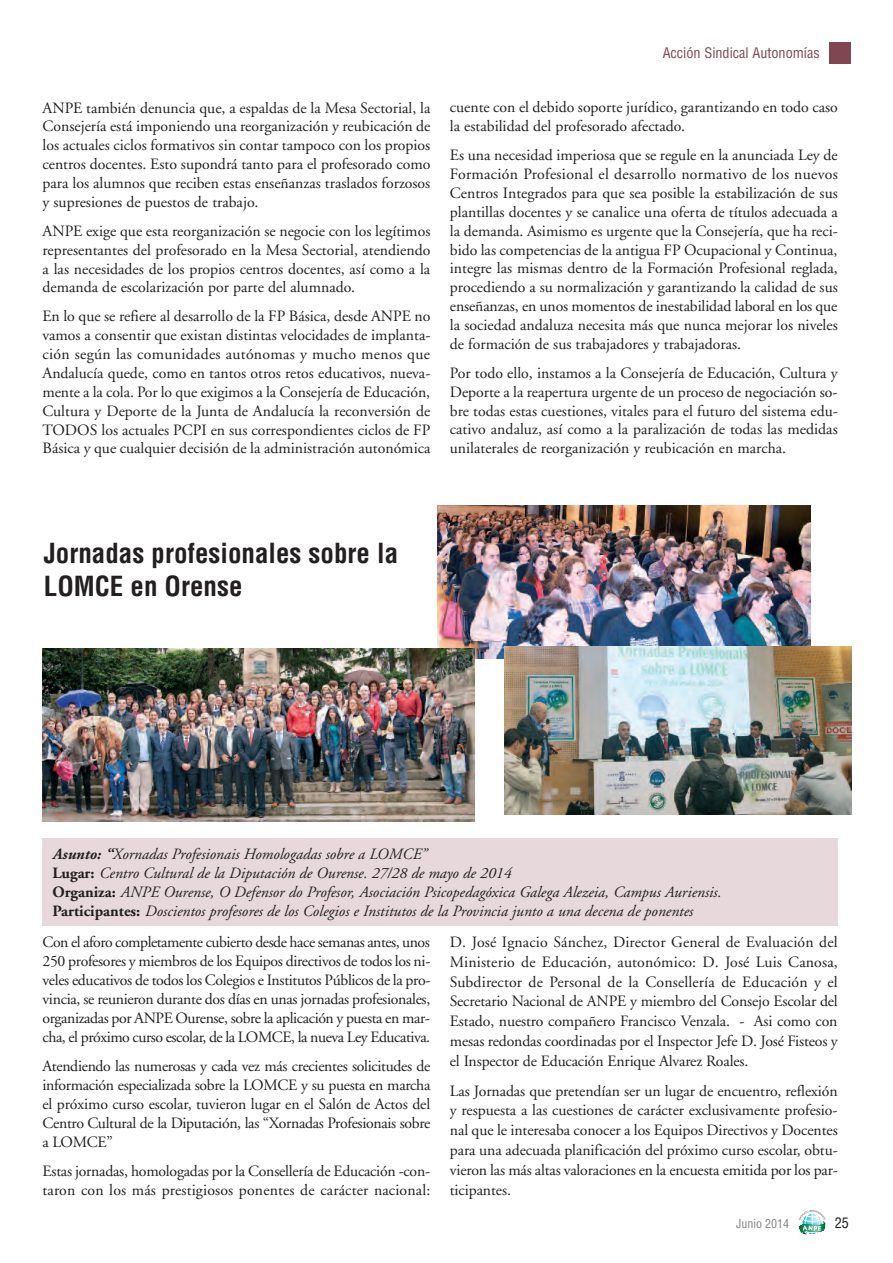
<style>
.page{position:relative;width:893px;height:1263px;background:#fff}
.page>*{position:absolute;margin:0;border:0;box-sizing:border-box;transform-origin:0 0}
.t1{font:700 condensed 27px/32.4px "Helvetica";color:#231f20}
.t2{font:15.75px/18.9px "Adobe Garamond";color:#231f20;text-align:justify}
.t3{font:italic 15.75px/18.9px "Adobe Garamond";color:#231f20}
.t4{font:condensed 14.25px "Helvetica";color:#804752}
.t5{font:condensed 14.25px "Helvetica";color:#231f20}
.t6{font:condensed 12px "Helvetica";color:#808285}
.s1{font-weight:700}
.s2{font-weight:700;font-style:normal}
</style>
<div class="page">
<div style="left:829px;top:43px;width:21px;height:21px;background:#804752"></div>
<svg style="left:799px;top:1210px;width:27px;height:25px"></svg>
<div style="left:43px;top:839px;width:795px;height:87px;background:#e7d9db"></div>
<img style="left:437px;top:505px;width:373px;height:154px">
<img style="left:43px;top:648px;width:432px;height:174px">
<img style="left:504px;top:647px;width:347px;height:167px">
<p class="t2" style="left:43px;top:99px;width:389px">ANPE también denuncia que, a espaldas de la Mesa Sectorial, la Consejería está imponiendo una reorganización y reubicación de los actuales ciclos formativos sin contar tampoco con los propios centros docentes. Esto supondrá tanto para el profesorado como para los alumnos que reciben estas enseñanzas traslados forzosos y supresiones de puestos de trabajo.</p>
<p class="t2" style="left:43px;top:223px;width:389px">ANPE exige que esta reorganización se negocie con los legítimos representantes del profesorado en la Mesa Sectorial, atendiendo a las necesidades de los propios centros docentes, así como a la demanda de escolarización por parte del alumnado.</p>
<p class="t2" style="left:43px;top:308px;width:389px">En lo que se refiere al desarrollo de la FP Básica, desde ANPE no vamos a consentir que existan distintas velocidades de implanta&shy;ción según las comunidades autónomas y mucho menos que Andalucía quede, como en tantos otros retos educativos, nueva&shy;mente a la cola. Por lo que exigimos a la Consejería de Educación, Cultura y Deporte de la Junta de Andalucía la reconversión de TODOS los actuales PCPI en sus correspondientes ciclos de FP Básica y que cualquier decisión de la administración autonómica</p>
<p class="t4" style="left:663px;top:44px;width:159px">Acción Sindical Autonomías</p>
<p class="t2" style="left:450px;top:99px;width:389px">cuente con el debido soporte jurídico, garantizando en todo caso la estabilidad del profesorado afectado.</p>
<p class="t2" style="left:450px;top:147px;width:389px">Es una necesidad imperiosa que se regule en la anunciada Ley de Formación Profesional el desarrollo normativo de los nuevos Centros Integrados para que sea posible la estabilización de sus plantillas docentes y se canalice una oferta de títulos adecuada a la demanda. Asimismo es urgente que la Consejería, que ha reci&shy;bido las competencias de la antigua FP Ocupacional y Continua, integre las mismas dentro de la Formación Profesional reglada, procediendo a su normalización y garantizando la calidad de sus enseñanzas, en unos momentos de inestabilidad laboral en los que la sociedad andaluza necesita más que nunca mejorar los niveles de formación de sus trabajadores y trabajadoras.</p>
<p class="t2" style="left:450px;top:365px;width:389px">Por todo ello, instamos a la Consejería de Educación, Cultura y Deporte a la reapertura urgente de un proceso de negociación so&shy;bre todas estas cuestiones, vitales para el futuro del sistema edu&shy;cativo andaluz, así como a la paralización de todas las medidas unilaterales de reorganización y reubicación en marcha.</p>
<h1 class="t1" style="left:44px;top:538px;width:356px">Jornadas profesionales sobre la<br>LOMCE en Orense</h1>
<p class="t3" style="left:52px;top:846px;width:670px"><span class="s1">Asunto: “</span>Xornadas Profesionais Homologadas sobre a LOMCE”<br><span class="s2">Lugar:</span> Centro Cultural de la Diputación de Ourense. 27/28 de mayo de 2014<br><span class="s2">Organiza:</span> ANPE Ourense, O Defensor do Profesor, Asociación Psicopedagóxica Galega Alezeia, Campus Auriensis.<br><span class="s2">Participantes:</span> Doscientos profesores de los Colegios e Institutos de la Provincia junto a una decena de ponentes</p>
<p class="t2" style="left:42px;top:934px;width:389px">Con el aforo completamente cubierto desde hace semanas antes, unos 250 profesores y miembros de los Equipos directivos de todos los ni&shy;veles educativos de todos los Colegios e Institutos Públicos de la pro&shy;vincia, se reunieron durante dos días en unas jornadas profesionales, organizadas por ANPE Ourense, sobre la aplicación y puesta en mar&shy;cha, el próximo curso escolar, de la LOMCE, la nueva Ley Educativa.</p>
<p class="t2" style="left:43px;top:1058px;width:389px">Atendiendo las numerosas y cada vez más crecientes solicitudes de información especializada sobre la LOMCE y su puesta en marcha el próximo curso escolar, tuvieron lugar en el Salón de Actos del Centro Cultural de la Diputación, las “Xornadas Profesionais sobre a LOMCE”</p>
<p class="t2" style="left:43px;top:1163px;width:389px">Estas jornadas, homologadas por la Consellería de Educación -con&shy;taron con los más prestigiosos ponentes de carácter nacional:</p>
<p class="t2" style="left:450px;top:933px;width:389px;line-height:20px">D. José Ignacio Sánchez, Director General de Evaluación del Ministerio de Educación, autonómico: D. José Luis Canosa, Subdirector de Personal de la Consellería de Educación y el Secretario Nacional de ANPE y miembro del Consejo Escolar del Estado, nuestro compañero Francisco Venzala. - Asi como con mesas redondas coordinadas por el Inspector Jefe D. José Fisteos y el Inspector de Educación Enrique Alvarez Roales.</p>
<p class="t2" style="left:450px;top:1082px;width:389px;line-height:20px">Las Jornadas que pretendían ser un lugar de encuentro, reflexión y respuesta a las cuestiones de carácter exclusivamente profesio&shy;nal que le interesaba conocer a los Equipos Directivos y Docentes para una adecuada planificación del próximo curso escolar, obtu&shy;vieron las más altas valoraciones en la encuesta emitida por los par&shy;ticipantes.</p>
<p class="t6" style="left:736px;top:1217px;width:55px">Junio 2014</p>
<p class="t5" style="left:835px;top:1215px;width:16px">25</p>
</div>
